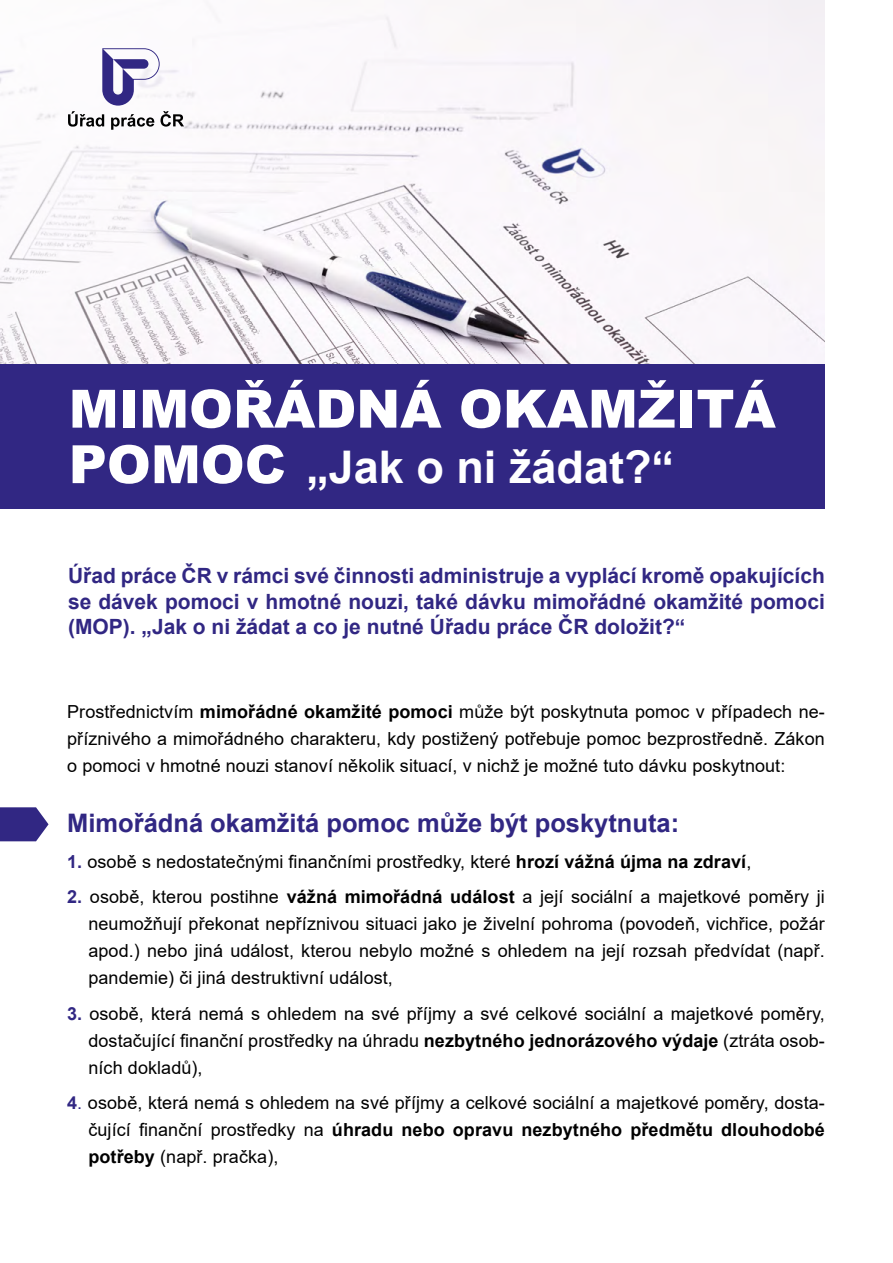
<style>
.page{position:relative;width:893px;height:1263px;background:#fff}
.page>*{position:absolute;margin:0;border:0;box-sizing:border-box;transform-origin:0 0}
.t1{font:900 52.8px "Arial";color:#fff}
.t2{font:700 45px "Arial";color:#fff}
.t3{font:700 25.5px "Arial";color:#312783}
.t4{font:700 21px/25.2px "Arial";color:#312783;text-align:justify}
.t5{font:18px/27px "Arial";letter-spacing:.005em;color:#000;text-align:justify}
.s1{font-weight:900;font-size:52.8px}
.s2{font-weight:700}
.s3{font-weight:700;color:#312783}
.s4{color:#312783}
</style>
<div class="page">
<img style="left:0;top:0;width:825px;height:364px">
<div style="left:0;top:364px;width:825px;height:145px;background:#312783"></div>
<svg style="left:68px;top:48px;width:116px;height:82px"></svg>
<svg style="left:0;top:807px;width:49px;height:34px;background:#4e4694"></svg>
<h1 class="t1" style="left:69px;top:370px;width:708px">MIMOŘÁDNÁ OKAMŽITÁ</h1>
<h2 class="t2" style="left:69px;top:436px;width:607px"><span class="s1">POMOC</span> „Jak o ni žádat?“</h2>
<p class="t4" style="left:68px;top:564px;width:758px">Úřad práce ČR v rámci své činnosti administruje a vyplácí kromě opakujících se dávek pomoci v hmotné nouzi, také dávku mimořádné okamžité pomoci (MOP). „Jak o ni žádat a co je nutné Úřadu práce ČR doložit?“</p>
<p class="t5" style="left:67px;top:698px;width:759px">Prostřednictvím <span class="s2">mimořádné okamžité pomoci</span> může být poskytnuta pomoc v případech ne&shy;příznivého a mimořádného charakteru, kdy postižený potřebuje pomoc bezprostředně. Zákon o pomoci v hmotné nouzi stanoví několik situací, v nichž je možné tuto dávku poskytnout:</p>
<h3 class="t3" style="left:67px;top:805px;width:614px">Mimořádná okamžitá pomoc může být poskytnuta:</h3>
<p class="t5" style="left:67px;top:848px;width:686px"><span class="s3">1.</span> osobě s nedostatečnými finančními prostředky, které <span class="s2">hrozí vážná újma na zdraví</span>,</p>
<p class="t5" style="left:88px;top:883px;width:738px;text-indent:-21px"><span class="s3">2.</span> osobě, kterou postihne <span class="s2">vážná mimořádná událost</span> a její sociální a majetkové poměry ji neumožňují překonat nepříznivou situaci jako je živelní pohroma (povodeň, vichřice, požár apod.) nebo jiná událost, kterou nebylo možné s ohledem na její rozsah předvídat (např. pandemie) či jiná destruktivní událost,</p>
<p class="t5" style="left:88px;top:1000px;width:738px;text-indent:-21px"><span class="s3">3.</span> osobě, která nemá s ohledem na své příjmy a své celkové sociální a majetkové poměry, dostačující finanční prostředky na úhradu <span class="s2">nezbytného jednorázového výdaje</span> (ztráta osob&shy;ních dokladů),</p>
<p class="t5" style="left:88px;top:1089px;width:738px;text-indent:-21px"><span class="s3">4</span><span class="s4">.</span> osobě, která nemá s ohledem na své příjmy a celkové sociální a majetkové poměry, dosta&shy;čující finanční prostředky na <span class="s2">úhradu nebo opravu nezbytného předmětu dlouhodobé potřeby</span> (např. pračka),</p>
</div>
